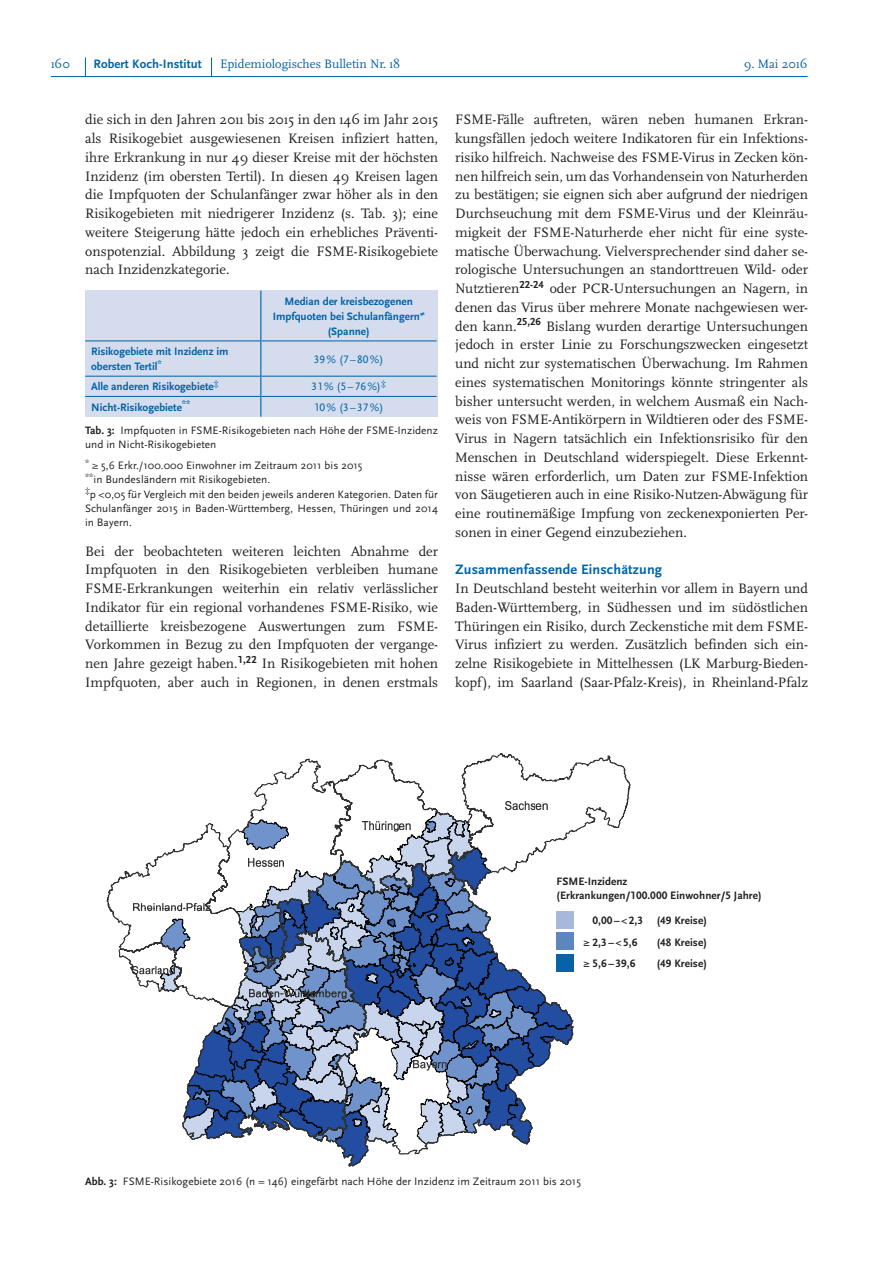
<style>
.page{position:relative;width:893px;height:1263px;background:#fff}
.page>*{position:absolute;margin:0;border:0;box-sizing:border-box;transform-origin:0 0}
.Fließtext{font:14.25px/18.8px "Scala Pro";color:#231f20;text-align:justify}
.Fließtext_Einzug{font:14.25px/18.8px "Scala Pro";color:#231f20;text-align:justify}
.Fließtext_Überschrif{font:700 14.25px "Scala Sans Pro";letter-spacing:.01em;color:#0163a7}
.t1{font:12.75px "Scala Pro";color:#0163a7}
.t2{font:700 12.75px "Scala Sans Pro";letter-spacing:.01em;color:#0163a7}
.Text_klein_schwarz{font:11.25px/14.2px "Scala Sans Pro";letter-spacing:.005em;color:#231f20}
.Tab_Zahl{font:700 11.25px/15px "Scala Sans Pro";color:#0163a7;text-align:center}
.Text_klein_schwarz_b{font:700 11.25px/14.2px "Scala Sans Pro";letter-spacing:.005em;color:#231f20}
.Tab_Zahl-2{font:11.25px "Scala Sans Pro";color:#0163a7}
.s1{font-weight:700}
.s2{color:#fff}
</style>
<div class="page">
<svg style="left:85px;top:57px;width:1px;height:19px"></svg>
<svg style="left:211px;top:57px;width:1px;height:19px"></svg>
<hr style="left:51px;top:76px;width:756px;height:1px;background:#0163a7">
<div style="left:85px;top:291px;width:353px;height:126px;background:#d4dced"></div>
<hr style="left:85px;top:341px;width:175px;height:1px;background:#0163a7">
<hr style="left:261px;top:341px;width:176px;height:1px;background:#0163a7">
<hr style="left:85px;top:376px;width:175px;height:1px;background:#0163a7">
<hr style="left:261px;top:376px;width:176px;height:1px;background:#0163a7">
<hr style="left:85px;top:396px;width:175px;height:1px;background:#0163a7">
<hr style="left:261px;top:396px;width:176px;height:1px;background:#0163a7">
<hr style="left:260px;top:291px;width:1px;height:50px;background:#0163a7">
<hr style="left:260px;top:341px;width:1px;height:35px;background:#0163a7">
<svg style="left:260px;top:376px;width:1px;height:41px"></svg>
<svg style="left:106px;top:753px;width:525px;height:282px"></svg>
<img style="left:134px;top:903px;width:25px;height:11px">
<img style="left:132px;top:966px;width:27px;height:10px">
<svg style="left:159px;top:801px;width:414px;height:366px"></svg>
<div style="left:557px;top:911px;width:17px;height:18px;background:#a7b8db"></div>
<div style="left:557px;top:933px;width:17px;height:17px;background:#5c86be"></div>
<div style="left:557px;top:954px;width:17px;height:17px;background:#0663a8"></div>
<p class="t1" style="left:51px;top:56px;width:21px">160</p>
<p class="t2" style="left:94px;top:56px;width:110px">Robert Koch-Institut</p>
<p class="t1" style="left:220px;top:56px;width:182px">Epidemiologisches Bulletin Nr. 18</p>
<p class="t1" style="left:744px;top:56px;width:65px">9. Mai 2016</p>
<p class="Fließtext_Einzug" style="left:85px;top:110px;width:354px">die sich in den Jahren 2011 bis 2015 in den 146 im Jahr 2015 als Risikogebiet ausgewiesenen Kreisen infiziert hatten, ihre Erkrankung in nur 49 dieser Kreise mit der höchsten Inzidenz (im obersten Tertil). In diesen 49 Kreisen lagen die Impfquoten der Schulanfänger zwar höher als in den Risikogebieten mit niedrigerer Inzidenz (s. Tab. 3); eine weitere Steigerung hätte jedoch ein erhebliches Präventi&shy;onspotenzial. Abbildung 3 zeigt die FSME-Risikogebiete nach Inzidenzkategorie.</p>
<p class="Tab_Zahl" style="left:273px;top:294px;width:153px">Median der kreisbezogenen<br>Impfquoten bei Schulanfängern<sup>≠ </sup>(Spanne)</p>
<p class="Tab_Zahl" style="left:91px;top:344px;width:139px;text-align:left">Risikogebiete mit Inzidenz im obersten Tertil<sup>*</sup></p>
<p class="Tab_Zahl-2" style="left:314px;top:352px;width:71px">39% (7–80%)</p>
<p class="Tab_Zahl" style="left:91px;top:379px;width:129px">Alle anderen Risikogebiete<sup>‡</sup></p>
<p class="Tab_Zahl-2" style="left:312px;top:380px;width:76px">31% (5 –76%)<sup>‡</sup></p>
<p class="Tab_Zahl" style="left:91px;top:400px;width:101px">Nicht-Risikogebiete<sup>**</sup></p>
<p class="Tab_Zahl-2" style="left:314px;top:400px;width:71px">10% (3–37%)</p>
<p class="Text_klein_schwarz" style="left:85px;top:423px;width:354px"><span class="s1">Tab. 3:</span> Impfquoten in FSME-Risikogebieten nach Höhe der FSME-Inzidenz und in Nicht-Risikogebieten</p>
<p class="Text_klein_schwarz" style="left:85px;top:458px;width:279px"><sup>*</sup> ≥ 5,6 Erkr./100.000 Einwohner im Zeitraum 2011 bis 2015</p>
<p class="Text_klein_schwarz" style="left:85px;top:472px;width:187px"><sup>**</sup>in Bundesländern mit Risikogebieten.</p>
<p class="Text_klein_schwarz" style="left:85px;top:487px;width:354px;text-align:justify"><sup>‡</sup>p &lt;0,05 für Vergleich mit den beiden jeweils anderen Kategorien. Daten für Schulanfänger 2015 in Baden-Württemberg, Hessen, Thüringen und 2014 in Bayern.</p>
<p class="Fließtext" style="left:85px;top:541px;width:354px">Bei der beobachteten weiteren leichten Abnahme der Impfquoten in den Risikogebieten verbleiben humane FSME-Erkrankungen weiterhin ein relativ verlässlicher Indikator für ein regional vorhandenes FSME-Risiko, wie detaillierte kreisbezogene Auswertungen zum FSME-Vorkommen in Bezug zu den Impfquoten der vergange&shy;nen Jahre gezeigt haben.<sup>1,22</sup> In Risikogebieten mit hohen Impfquoten, aber auch in Regionen, in denen erstmals</p>
<p class="Fließtext" style="left:455px;top:110px;width:354px">FSME-Fälle auftreten, wären neben humanen Erkran&shy;kungsfällen jedoch weitere Indikatoren für ein Infektions&shy;risiko hilfreich. Nachweise des FSME-Virus in Zecken kön&shy;nen hilfreich sein, um das Vorhandensein von Naturherden zu bestätigen; sie eignen sich aber aufgrund der niedrigen Durchseuchung mit dem FSME-Virus und der Kleinräu&shy;migkeit der FSME-Naturherde eher nicht für eine syste&shy;matische Überwachung. Vielversprechender sind daher se&shy;rologische Untersuchungen an standorttreuen Wild- oder Nutztieren<sup>22-24</sup> oder PCR-Untersuchungen an Nagern, in denen das Virus über mehrere Monate nachgewiesen wer&shy;den kann.<sup>25,26</sup> Bislang wurden derartige Untersuchungen jedoch in erster Linie zu Forschungszwecken eingesetzt und nicht zur systematischen Überwachung. Im Rahmen eines systematischen Monitorings könnte stringenter als bisher untersucht werden, in welchem Ausmaß ein Nach&shy;weis von FSME-Antikörpern in Wildtieren oder des FSME-Virus in Nagern tatsächlich ein Infektionsrisiko für den Menschen in Deutschland widerspiegelt. Diese Erkennt&shy;nisse wären erforderlich, um Daten zur FSME-Infektion von Säugetieren auch in eine Risiko-Nutzen-Abwägung für eine routinemäßige Impfung von zeckenexponierten Per&shy;sonen in einer Gegend einzubeziehen.</p>
<p class="Fließtext_Überschrif" style="left:455px;top:561px;width:208px">Zusammenfassende Einschätzung</p>
<p class="Fließtext" style="left:455px;top:579px;width:354px">In Deutschland besteht weiterhin vor allem in Bayern und Baden-Württemberg, in Südhessen und im südöstlichen Thüringen ein Risiko, durch Zeckenstiche mit dem FSME-Virus infiziert zu werden. Zusätzlich befinden sich ein&shy;zelne Risikogebiete in Mittelhessen (LK Marburg-Bieden&shy;kopf), im Saarland (Saar-Pfalz-Kreis), in Rheinland-Pfalz</p>
<p class="Text_klein_schwarz_b" style="left:556px;top:874px;width:207px">FSME-Inzidenz<br>(Erkrankungen/100.000 Einwohner/5 Jahre)</p>
<p class="Text_klein_schwarz_b" style="left:584px;top:913px;width:125px"><span class="s2">&gt;</span> 0,00 –&lt;2,3 (49 Kreise)</p>
<p class="Text_klein_schwarz_b" style="left:584px;top:935px;width:55px">≥ 2,3–&lt;5,6</p>
<p class="Text_klein_schwarz_b" style="left:657px;top:935px;width:52px">(48 Kreise)</p>
<p class="Text_klein_schwarz_b" style="left:584px;top:956px;width:53px">≥ 5,6 – 39,6</p>
<p class="Text_klein_schwarz_b" style="left:657px;top:956px;width:52px">(49 Kreise)</p>
<p class="Text_klein_schwarz" style="left:85px;top:1174px;width:497px"><span class="s1">Abb. 3:</span> FSME-Risikogebiete 2016 (n = 146) eingefärbt nach Höhe der Inzidenz im Zeitraum 2011 bis 2015</p>
</div>
